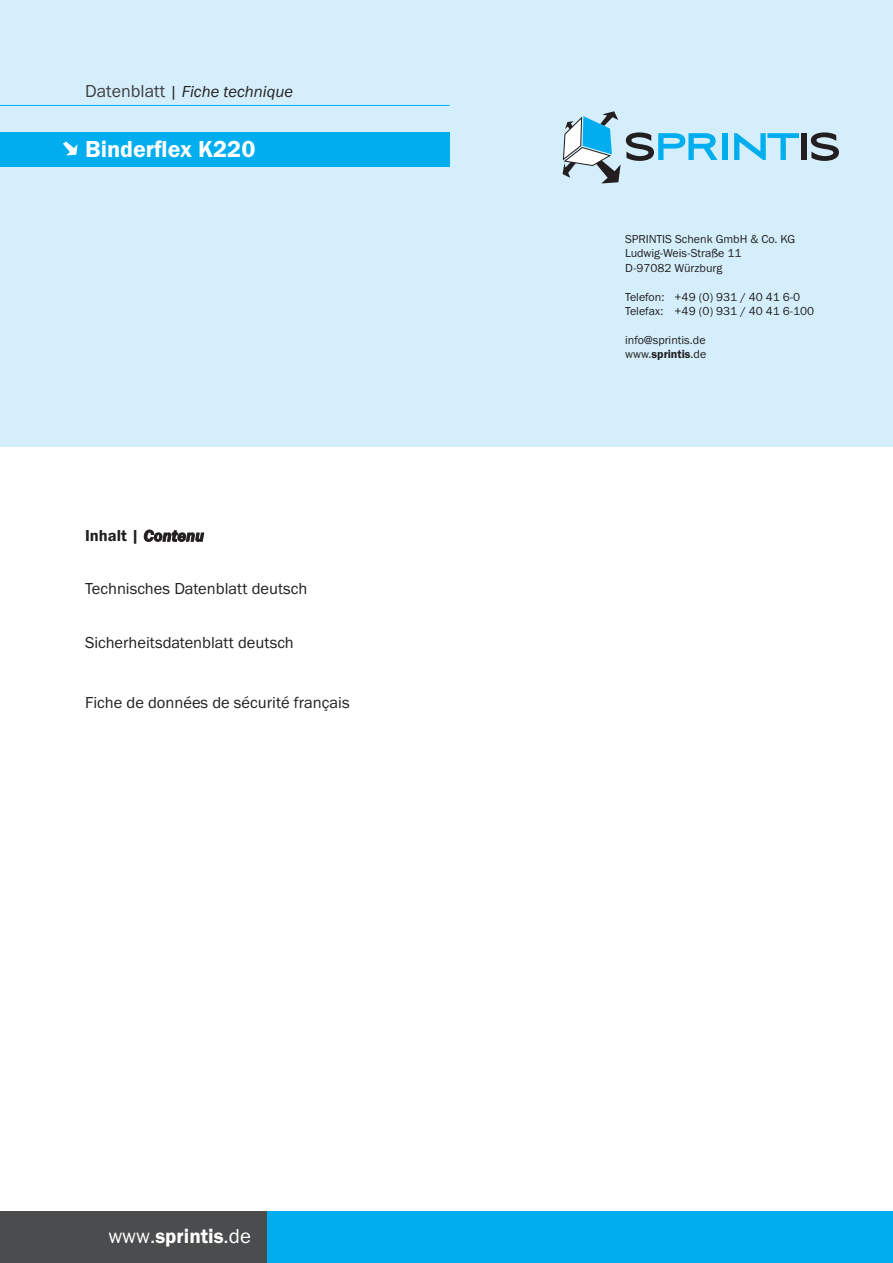
<style>
.page{position:relative;width:893px;height:1263px;background:#fff}
.page>*{position:absolute;margin:0;border:0;box-sizing:border-box;transform-origin:0 0}
.t1{font:24px "Franklin Gothic URW Dem";color:#fff}
.t2{font:20.85px "Franklin Gothic URW Dem";color:#fff}
.t3{font:16.5px "Franklin Gothic URW Boo";color:#231f20}
.t4{font:16.5px "Franklin Gothic URW Boo Ita";color:#231f20}
.t5{font:16.5px "Franklin Gothic URW Dem";color:#231f20}
.t6{font:12px/14.4px "Franklin Gothic URW Boo";color:#231f20}
.t7{font:12px "Franklin Gothic URW Dem";color:#231f20}
.s1{font-family:"Franklin Gothic URW Boo";font-size:18px;color:#3e3e3f}
.s2{font-family:"Franklin Gothic URW Boo"}
.s3{font-family:"Franklin Gothic URW Dem Ita"}
</style>
<div class="page">
<div style="left:0;top:0;width:893px;height:446px;background:#d4effb"></div>
<div style="left:266px;top:1212px;width:627px;height:51px;background:#00aeef"></div>
<div style="left:0;top:1212px;width:266px;height:51px;background:#4b4c4d"></div>
<div style="left:0;top:133px;width:449px;height:34px;background:#00aeef"></div>
<svg style="left:63px;top:142px;width:15px;height:13px"></svg>
<hr style="left:0;top:105px;width:449px;height:1px;background:#00aeef">
<div style="left:723px;top:133px;width:5px;height:27px;background:#00aeef"></div>
<svg style="left:734px;top:133px;width:65px;height:27px"></svg>
<div style="left:801px;top:133px;width:6px;height:27px;background:#231f20"></div>
<svg style="left:811px;top:132px;width:28px;height:29px"></svg>
<svg style="left:563px;top:111px;width:154px;height:72px"></svg>
<h3 class="t4" style="left:85px;top:81px;width:210px"><span class="s1">Datenblatt</span> <span class="s2">|</span> Fiche technique</h3>
<h1 class="t1" style="left:85px;top:134px;width:172px">Binderflex K220</h1>
<h3 class="t5" style="left:85px;top:525px;width:120px">Inhalt | <span class="s3">Contenu</span></h3>
<h3 class="t3" style="left:85px;top:579px;width:224px">Technisches Datenblatt deutsch</h3>
<h3 class="t3" style="left:85px;top:633px;width:210px">Sicherheitsdatenblatt deutsch</h3>
<h3 class="t3" style="left:85px;top:692px;width:266px">Fiche de données de sécurité français</h3>
<h2 class="t2" style="left:108px;top:1223px;width:144px"><span class="s2">www.</span>sprintis<span class="s2">.de</span></h2>
<p class="t6" style="left:625px;top:232px;width:172px">SPRINTIS Schenk GmbH &amp; Co. KG<br>Ludwig-Weis-Straße 11<br>D-97082 Würzburg</p>
<p class="t6" style="left:625px;top:289px;width:191px">Telefon: +49 (0) 931 / 40 41 6-0<br>Telefax: +49 (0) 931 / 40 41 6-100</p>
<p class="t6" style="left:625px;top:332px;width:82px">info@sprintis.de</p>
<p class="t7" style="left:625px;top:347px;width:83px"><span class="s2">www.</span>sprintis<span class="s2">.de</span></p>
</div>
